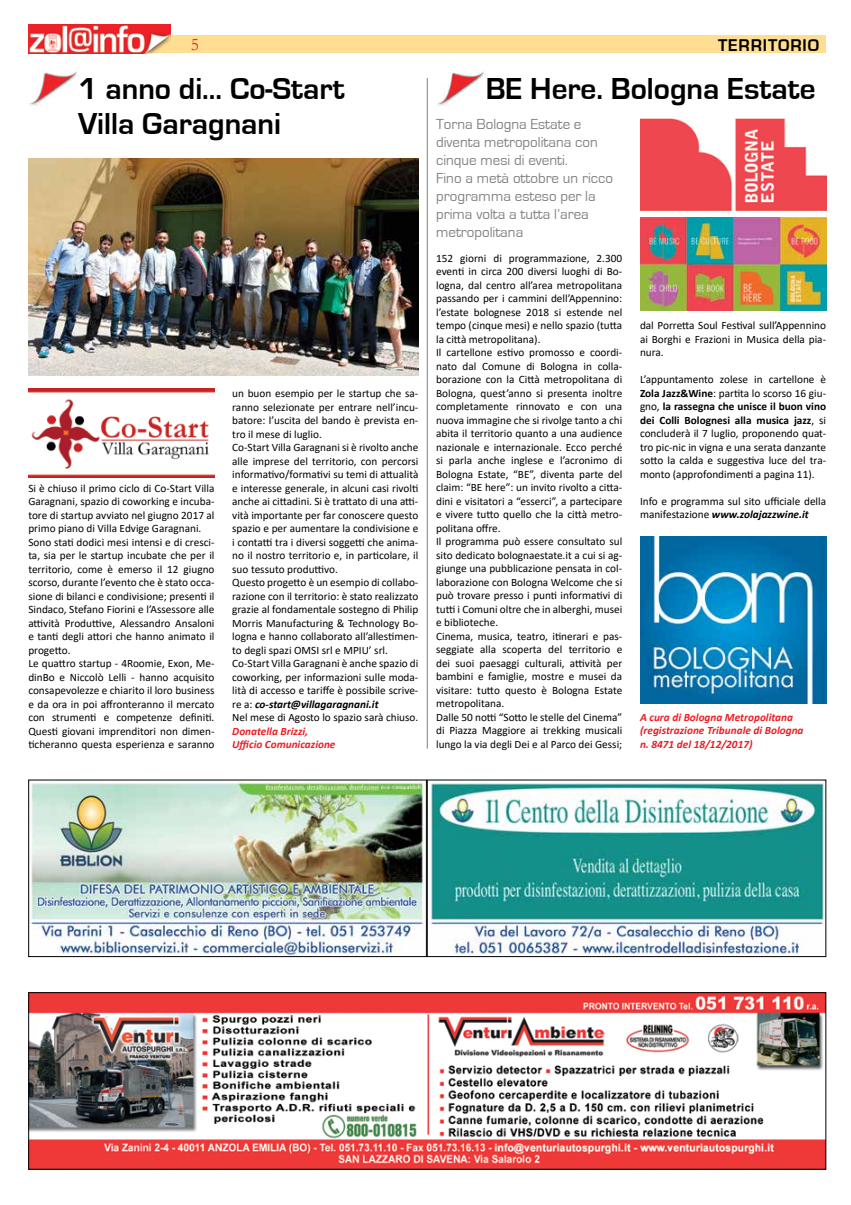
<style>
.page{position:relative;width:851px;height:1205px;background:#fff}
.page>*{position:absolute;margin:0;border:0;box-sizing:border-box;transform-origin:0 0}
.t1{font:700 31.25px/35px "Eurostile";color:#000}
.t2{font:700 17.5px "Eurostile";letter-spacing:.05em;color:#000}
.t3{font:17.5px "Garamond";color:#ed1d24}
.t4{font:15px/18px "Eurostile";color:#808285}
.t5{font:11.25px/13.5px "Calibri";color:#000}
.t6{font:italic 700 11.25px/13.5px "Calibri";color:#ed1d24}
.s1{font-weight:700;font-style:italic}
.s2{font-weight:700}
</style>
<div class="page">
<img style="left:30px;top:782px;width:794px;height:173px">
<div style="left:28px;top:780px;width:798px;height:177px;border:1px solid #000"></div>
<img style="left:28px;top:159px;width:390px;height:217px">
<div style="left:28px;top:35px;width:798px;height:18px;background:#ffdd91"></div>
<img style="left:28px;top:25px;width:142px;height:28px">
<img style="left:30px;top:72px;width:48px;height:34px">
<hr style="left:427px;top:78px;width:1px;height:671px;background:#808285">
<img style="left:438px;top:72px;width:47px;height:34px">
<img style="left:28px;top:389px;width:186px;height:88px">
<img style="left:640px;top:537px;width:186px;height:166px">
<img style="left:640px;top:218px;width:186px;height:92px">
<img style="left:640px;top:119px;width:186px;height:92px">
<img style="left:30px;top:994px;width:794px;height:173px">
<div style="left:28px;top:992px;width:798px;height:177px;border:1px solid #000"></div>
<h2 class="t3" style="left:191px;top:33px;width:10px">5</h2>
<h2 class="t2" style="left:718px;top:35px;width:102px">TERRITORIO</h2>
<h1 class="t1" style="left:78px;top:72px;width:268px">1 anno di... Co-Start<br>Villa Garagnani</h1>
<p class="t5" style="left:28px;top:481px;width:188px">Si è chiuso il primo ciclo di Co-Start Villa Garagnani, spazio di coworking e incuba&shy;tore di startup avviato nel giugno 2017 al primo piano di Villa Edvige Garagnani.<br>Sono stati dodici mesi intensi e di cresci&shy;ta, sia per le startup incubate che per il territorio, come è emerso il 12 giugno scorso, durante l’evento che è stato occa&shy;sione di bilanci e condivisione; presenti il Sindaco, Stefano Fiorini e l’Assessore alle attività Produttive, Alessandro Ansaloni e tanti degli attori che hanno animato il progetto.<br>Le quattro startup - 4Roomie, Exon, Me&shy;dinBo e Niccolò Lelli - hanno acquisito consapevolezze e chiarito il loro business e da ora in poi affronteranno il mercato con strumenti e competenze definiti.<br>Questi giovani imprenditori non dimen&shy;ticheranno questa esperienza e saranno</p>
<p class="t5" style="left:232px;top:386px;width:188px">un buon esempio per le startup che sa&shy;ranno selezionate per entrare nell’incu&shy;batore: l’uscita del bando è prevista en&shy;tro il mese di luglio.<br>Co-Start Villa Garagnani si è rivolto anche alle imprese del territorio, con percorsi informativo/formativi su temi di attualità e interesse generale, in alcuni casi rivolti anche ai cittadini. Si è trattato di una atti&shy;vità importante per far conoscere questo spazio e per aumentare la condivisione e i contatti tra i diversi soggetti che anima&shy;no il nostro territorio e, in particolare, il suo tessuto produttivo.<br>Questo progetto è un esempio di collabo&shy;razione con il territorio: è stato realizzato grazie al fondamentale sostegno di Philip Morris Manufacturing &amp; Technology Bo&shy;logna e hanno collaborato all’allestimen&shy;to degli spazi OMSI srl e MPIU’ srl.<br>Co-Start Villa Garagnani è anche spazio di coworking, per informazioni sulle moda&shy;lità di accesso e tariffe è possibile scrive&shy;re a: <span class="s1">co-start@villagaragnani.it<br></span>Nel mese di Agosto lo spazio sarà chiuso.</p>
<p class="t6" style="left:232px;top:724px;width:105px">Donatella Brizzi,<br>Ufficio Comunicazione</p>
<h1 class="t1" style="left:485px;top:72px;width:331px">BE Here. Bologna Estate</h1>
<h3 class="t4" style="left:436px;top:115px;width:178px">Torna Bologna Estate e diventa metropolitana con cinque mesi di eventi.<br>Fino a metà ottobre un ricco programma esteso per la prima volta a tutta l’area metropolitana</h3>
<p class="t5" style="left:436px;top:251px;width:188px">152 giorni di programmazione, 2.300 eventi in circa 200 diversi luoghi di Bo&shy;logna, dal centro all’area metropolitana passando per i cammini dell’Appennino: l’estate bolognese 2018 si estende nel tempo (cinque mesi) e nello spazio (tutta la città metropolitana).<br>Il cartellone estivo promosso e coordi&shy;nato dal Comune di Bologna in colla&shy;borazione con la Città metropolitana di Bologna, quest’anno si presenta inoltre completamente rinnovato e con una nuova immagine che si rivolge tanto a chi abita il territorio quanto a una audience nazionale e internazionale. Ecco perché si parla anche inglese e l’acronimo di Bologna Estate, “BE”, diventa parte del claim: “BE here”: un invito rivolto a citta&shy;dini e visitatori a “esserci”, a partecipare e vivere tutto quello che la città metro&shy;politana offre.<br>Il programma può essere consultato sul sito dedicato bolognaestate.it a cui si ag&shy;giunge una pubblicazione pensata in col&shy;laborazione con Bologna Welcome che si può trovare presso i punti informativi di tutti i Comuni oltre che in alberghi, musei e biblioteche.<br>Cinema, musica, teatro, itinerari e pas&shy;seggiate alla scoperta del territorio e dei suoi paesaggi culturali, attività per bambini e famiglie, mostre e musei da visitare: tutto questo è Bologna Estate metropolitana.<br>Dalle 50 notti “Sotto le stelle del Cinema” di Piazza Maggiore ai trekking musicali lungo la via degli Dei e al Parco dei Gessi;</p>
<p class="t5" style="left:640px;top:318px;width:188px;text-align:justify">dal Porretta Soul Festival sull’Appennino ai Borghi e Frazioni in Musica della pia&shy;nura.</p>
<p class="t5" style="left:640px;top:372px;width:188px;text-align:justify">L’appuntamento zolese in cartellone è <span class="s2">Zola Jazz&amp;Wine</span>: partita lo scorso 16 giu&shy;gno, <span class="s2">la rassegna che unisce il buon vino dei Colli Bolognesi alla musica jazz</span>, si concluderà il 7 luglio, proponendo quat&shy;tro pic-nic in vigna e una serata danzante sotto la calda e suggestiva luce del tra&shy;monto (approfondimenti a pagina 11).</p>
<p class="t5" style="left:640px;top:494px;width:188px">Info e programma sul sito ufficiale della manifestazione <span class="s1">www.zolajazzwine.it</span></p>
<p class="t6" style="left:640px;top:710px;width:165px">A cura di Bologna Metropolitana (registrazione Tribunale di Bologna n. 8471 del 18/12/2017)</p>
</div>
